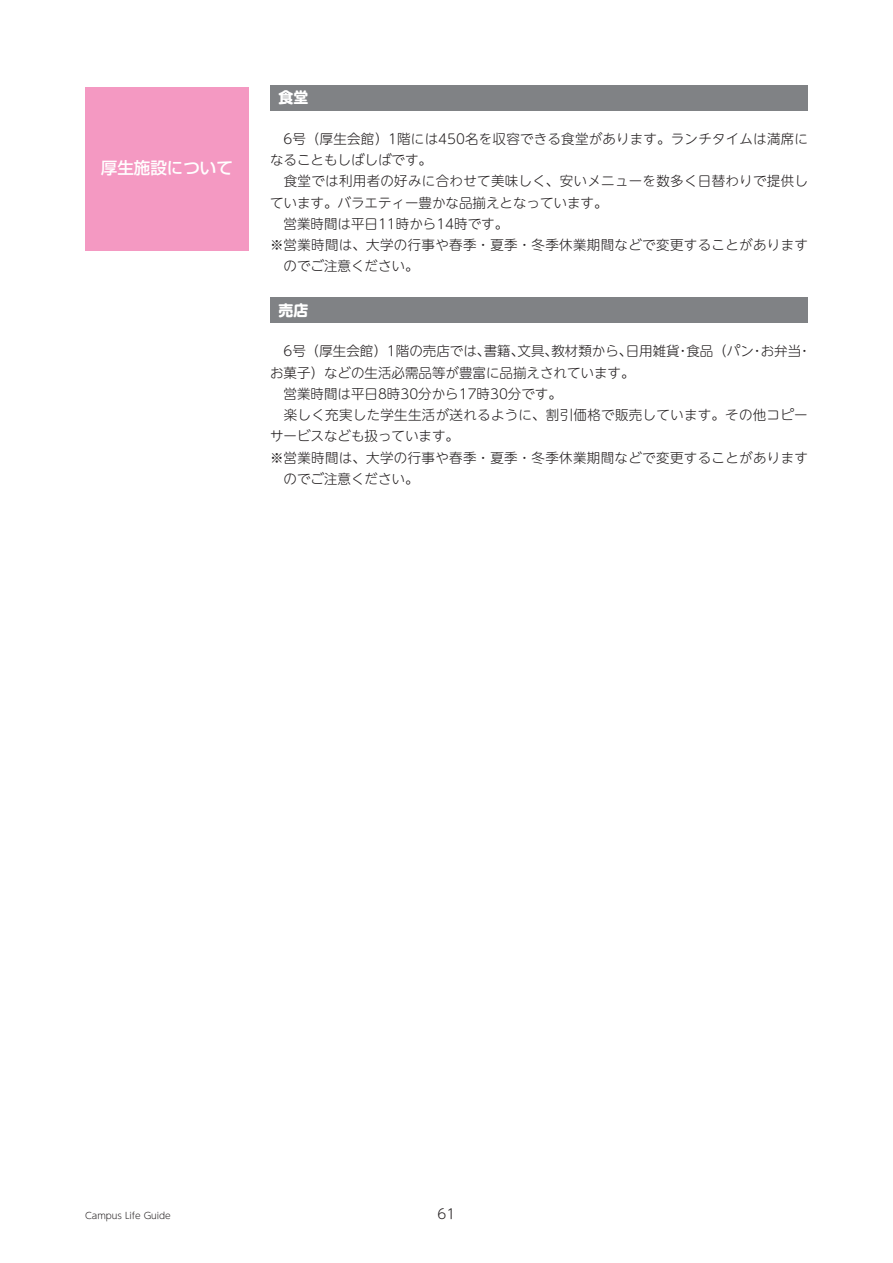
<style>
.page{position:relative;width:893px;height:1263px;background:#fff}
.page>*{position:absolute;margin:0;border:0;box-sizing:border-box;transform-origin:0 0}
.t1{font:500 16.5px "Shin Go Pro";color:#fff}
.t2{font:700 14.85px "UD Shin M Go Pro";color:#fff}
.t3{font:300 13.5px "UD Shin M Go Pro";letter-spacing:.015em;color:#231f20}
.t4{font:300 9px "UD Shin M Go Pro";color:#231f20}
</style>
<div class="page">
<div style="left:270px;top:85px;width:538px;height:26px;background:#808285"></div>
<div style="left:270px;top:298px;width:538px;height:25px;background:#808285"></div>
<div style="left:85px;top:87px;width:164px;height:164px;background:#f499c2"></div>
<p class="t1" style="left:101px;top:155px;width:133px">厚生施設について</p>
<p class="t2" style="left:279px;top:85px;width:31px">食堂</p>
<p class="t3" style="left:270px;top:128px;width:539px">　6号（厚生会館）1階には450名を収容できる食堂があります。ランチタイムは満席に</p>
<p class="t3" style="left:270px;top:149px;width:163px">なることもしばしばです。</p>
<p class="t3" style="left:270px;top:170px;width:539px">　食堂では利用者の好みに合わせて美味しく、安いメニューを数多く日替わりで提供し</p>
<p class="t3" style="left:270px;top:191px;width:339px">ています。バラエティー豊かな品揃えとなっています。</p>
<p class="t3" style="left:270px;top:213px;width:240px">　営業時間は平日11時から14時です。</p>
<p class="t3" style="left:270px;top:234px;width:539px">※営業時間は、大学の行事や春季・夏季・冬季休業期間などで変更することがあります</p>
<p class="t3" style="left:284px;top:255px;width:136px">のでご注意ください。</p>
<p class="t2" style="left:279px;top:298px;width:31px">売店</p>
<p class="t3" style="left:270px;top:340px;width:543px">　6号（厚生会館）1階の売店では、書籍、文具、教材類から、日用雑貨・食品（パン・お弁当・</p>
<p class="t3" style="left:270px;top:362px;width:366px">お菓子）などの生活必需品等が豊富に品揃えされています。</p>
<p class="t3" style="left:270px;top:383px;width:293px">　営業時間は平日8時30分から17時30分です。</p>
<p class="t3" style="left:270px;top:404px;width:539px">　楽しく充実した学生生活が送れるように、割引価格で販売しています。その他コピー</p>
<p class="t3" style="left:270px;top:425px;width:190px">サービスなども扱っています。</p>
<p class="t3" style="left:270px;top:447px;width:539px">※営業時間は、大学の行事や春季・夏季・冬季休業期間などで変更することがあります</p>
<p class="t3" style="left:284px;top:468px;width:136px">のでご注意ください。</p>
<p class="t4" style="left:85px;top:1209px;width:87px">Campus Life Guide</p>
<p class="t3" style="left:438px;top:1203px;width:19px">61</p>
</div>
